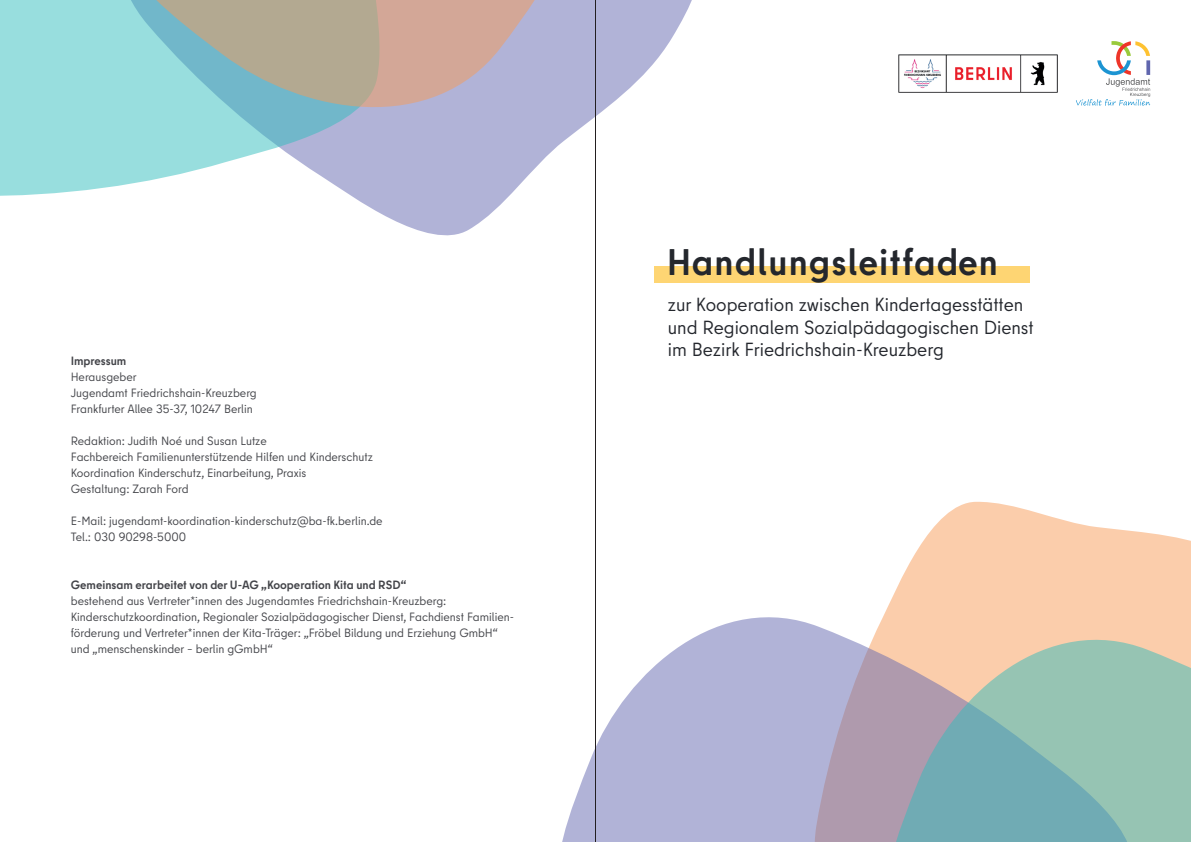
<style>
.page{position:relative;width:1191px;height:842px;background:#fff}
.page>*{position:absolute;margin:0;border:0;box-sizing:border-box;transform-origin:0 0}
.t1{font:700 37px "Berlin Type";letter-spacing:.03em;color:#24272d}
.t2{font:19px/22.8px "Berlin Type";color:#24272d}
.t3{font:12px/16px "Berlin Type";color:#434449}
.t4{font:700 12px "Berlin Type";color:#434449}
</style>
<div class="page">
<svg style="left:353px;top:0;width:339px;height:236px"></svg>
<svg style="left:0;top:0;width:385px;height:197px;fill:#98dede"></svg>
<svg style="left:78px;top:0;width:605px;height:136px;background:#b0bcc2"></svg>
<svg style="left:896px;top:501px;width:295px;height:110px;fill:#fbcdab"></svg>
<svg style="left:562px;top:589px;width:579px;height:253px;fill:#b1b3d7"></svg>
<svg style="left:877px;top:611px;width:314px;height:231px;background:#a5bab0"></svg>
<svg style="left:1076px;top:41px;width:74px;height:65px"></svg>
<img style="left:898px;top:54px;width:160px;height:39px">
<div style="left:654px;top:266px;width:376px;height:16px;background:#fed573"></div>
<hr style="left:595px;top:0;width:1px;height:842px;background:#231f20">
<p class="t4" style="left:71px;top:353px;width:57px">Impressum</p>
<p class="t3" style="left:71px;top:369px;width:187px">Herausgeber<br>Jugendamt Friedrichshain-Kreuzberg<br>Frankfurter Allee 35-37, 10247 Berlin</p>
<p class="t3" style="left:71px;top:433px;width:303px">Redaktion: Judith Noé und Susan Lutze<br>Fachbereich Familienunterstützende Hilfen und Kinderschutz Koordination Kinderschutz, Einarbeitung, Praxis<br>Gestaltung: Zarah Ford</p>
<p class="t3" style="left:71px;top:513px;width:313px">E-Mail: jugendamt-koordination-kinderschutz@ba-fk.berlin.de<br>Tel.: 030 90298-5000</p>
<p class="t4" style="left:71px;top:577px;width:337px">Gemeinsam erarbeitet von der U-AG „Kooperation Kita und RSD“</p>
<p class="t3" style="left:71px;top:593px;width:445px">bestehend aus Vertreter*innen des Jugendamtes Friedrichshain-Kreuzberg:<br>Kinderschutzkoordination, Regionaler Sozialpädagogischer Dienst, Fachdienst Familien&shy;förderung und Vertreter*innen der Kita-Träger: „Fröbel Bildung und Erziehung GmbH“ und „menschenskinder – berlin gGmbH“</p>
<h1 class="t1" style="left:666px;top:238px;width:333px">Handlungsleitfaden</h1>
<h2 class="t2" style="left:668px;top:293px;width:367px">zur Kooperation zwischen Kindertagesstätten und Regionalem Sozialpädagogischen Dienst im Bezirk Friedrichshain-Kreuzberg</h2>
</div>
